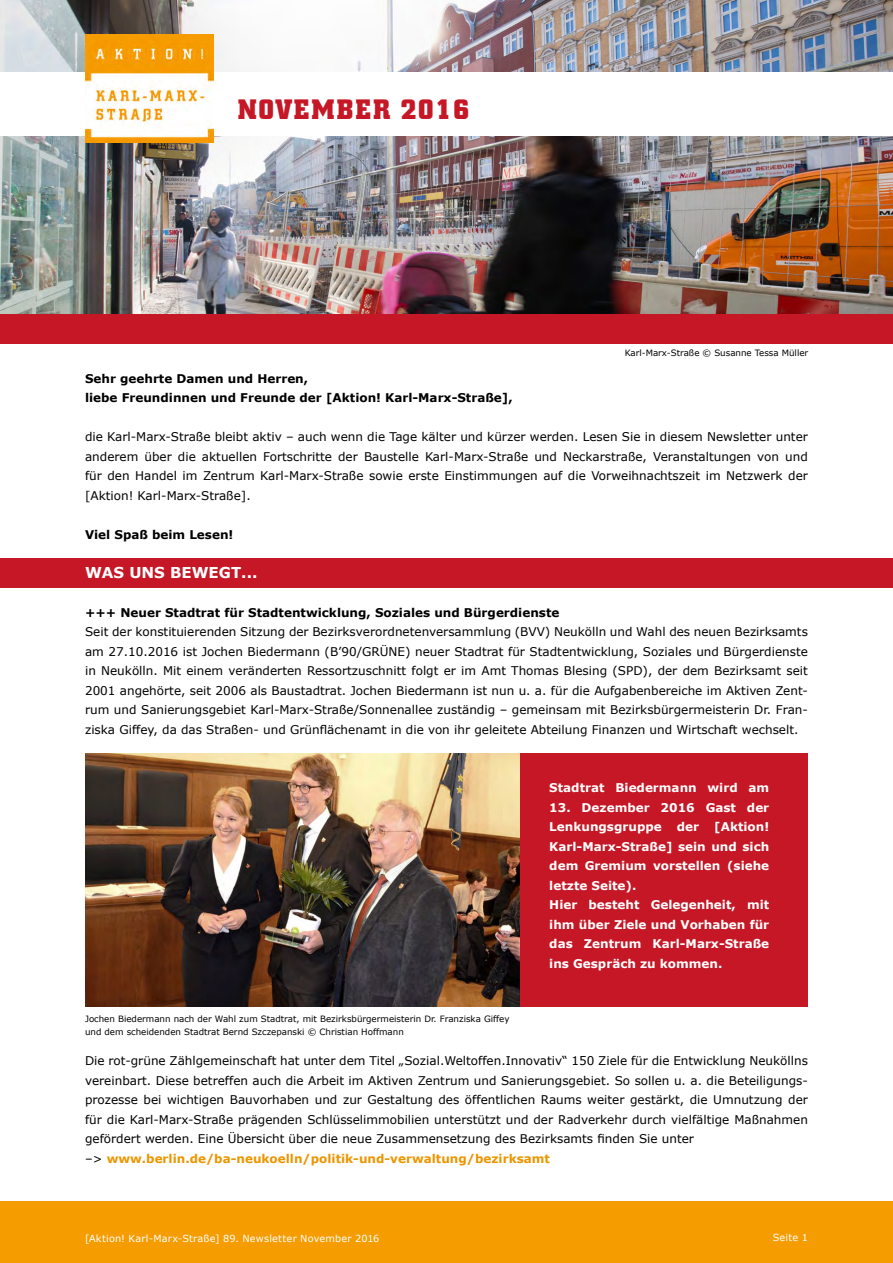
<style>
.page{position:relative;width:893px;height:1263px;background:#fff}
.page>*{position:absolute;margin:0;border:0;box-sizing:border-box;transform-origin:0 0}
._1_Titel{font:700 27.75px "City";letter-spacing:.07em;color:#c51725}
._3_Überschrift_1{font:700 15px "Verdana";color:#fff}
._5_Fließtext{font:12px/19.5px "Verdana";color:#000;text-align:justify}
._5_Fließtext-2{font:700 12px/19.5px "Verdana";color:#fff;text-align:justify}
._2_Anrede{font:700 12px "Verdana";color:#000}
._5_Fließtext-3{font:700 12px "Verdana";color:#ec9600}
._5_Fließtext-4{font:700 12px "Verdana";color:#000}
.t1{font:9.75px "Verdana";letter-spacing:.02em;color:#fff}
.t2{font:8.7px/13.5px "Verdana";color:#000}
.s1{font-weight:400;color:#000}
</style>
<div class="page">
<div style="left:0;top:1202px;width:893px;height:61px;background:#f59c00"></div>
<div style="left:0;top:558px;width:893px;height:30px;background:#c51725"></div>
<div style="left:0;top:314px;width:893px;height:30px;background:#c51725"></div>
<div style="left:519px;top:753px;width:289px;height:254px;background:#c51725"></div>
<img style="left:0;top:0;width:893px;height:314px">
<div style="left:0;top:73px;width:893px;height:63px;background:#fff"></div>
<img style="left:85px;top:34px;width:128px;height:108px">
<img style="left:85px;top:753px;width:434px;height:254px">
<h1 class="_1_Titel" style="left:238px;top:94px;width:233px">NOVEMBER 2016</h1>
<p class="t2" style="left:625px;top:345px;width:185px">Karl-Marx-Straße © Susanne Tessa Müller</p>
<h3 class="_2_Anrede" style="left:85px;top:370px;width:225px">Sehr geehrte Damen und Herren,</h3>
<h3 class="_2_Anrede" style="left:85px;top:389px;width:429px">liebe Freundinnen und Freunde der [Aktion! Karl-Marx-Straße],</h3>
<p class="_5_Fließtext" style="left:85px;top:427px;width:724px">die Karl-Marx-Straße bleibt aktiv – auch wenn die Tage kälter und kürzer werden. Lesen Sie in diesem Newsletter unter anderem über die aktuellen Fortschritte der Baustelle Karl-Marx-Straße und Neckarstraße, Veranstaltungen von und für den Handel im Zentrum Karl-Marx-Straße sowie erste Einstimmungen auf die Vorweihnachtszeit im Netzwerk der [Aktion! Karl-Marx-Straße].</p>
<p class="_5_Fließtext-4" style="left:85px;top:526px;width:150px">Viel Spaß beim Lesen!</p>
<h2 class="_3_Überschrift_1" style="left:85px;top:561px;width:174px">WAS UNS BEWEGT...</h2>
<h3 class="_2_Anrede" style="left:85px;top:604px;width:476px">+++ Neuer Stadtrat für Stadtentwicklung, Soziales und Bürgerdienste</h3>
<p class="_5_Fließtext" style="left:85px;top:622px;width:724px">Seit der konstituierenden Sitzung der Bezirksverordnetenversammlung (BVV) Neukölln und Wahl des neuen Bezirksamts am 27.10.2016 ist Jochen Biedermann (B’90/GRÜNE) neuer Stadtrat für Stadtentwicklung, Soziales und Bürgerdienste in Neukölln. Mit einem veränderten Ressortzuschnitt folgt er im Amt Thomas Blesing (SPD), der dem Bezirksamt seit 2001 angehörte, seit 2006 als Baustadtrat. Jochen Biedermann ist nun u. a. für die Aufgabenbereiche im Aktiven Zent&shy;rum und Sanierungsgebiet Karl-Marx-Straße/Sonnenallee zuständig – gemeinsam mit Bezirksbürgermeisterin Dr. Fran&shy;ziska Giffey, da das Straßen- und Grünflächenamt in die von ihr geleitete Abteilung Finanzen und Wirtschaft wechselt.</p>
<p class="t2" style="left:85px;top:1012px;width:426px">Jochen Biedermann nach der Wahl zum Stadtrat, mit Bezirksbürgermeisterin Dr. Franziska Giffey und dem scheidenden Stadtrat Bernd Szczepanski © Christian Hoffmann</p>
<p class="_5_Fließtext-2" style="left:549px;top:778px;width:221px">Stadtrat Biedermann wird am</p>
<p class="_5_Fließtext-2" style="left:549px;top:797px;width:221px">13. Dezember 2016 Gast der<br>Lenkungsgruppe</p>
<p class="_5_Fließtext-2" style="left:549px;top:817px;width:221px;text-indent:165px">[Aktion!<br>Karl-Marx-Straße] sein und sich dem Gremium vorstellen (siehe letzte Seite).</p>
<p class="_5_Fließtext-2" style="left:549px;top:895px;width:221px">Hier besteht Gelegenheit, mit ihm über Ziele und Vorhaben für das Zentrum Karl-Marx-Straße ins Gespräch zu kommen.</p>
<p class="_5_Fließtext-2" style="left:677px;top:817px;width:24px">der</p>
<p class="_5_Fließtext" style="left:85px;top:1051px;width:724px">Die rot-grüne Zählgemeinschaft hat unter dem Titel „Sozial.Weltoffen.Innovativ“ 150 Ziele für die Entwicklung Neuköllns vereinbart. Diese betreffen auch die Arbeit im Aktiven Zentrum und Sanierungsgebiet. So sollen u. a. die Beteiligungs&shy;prozesse bei wichtigen Bauvorhaben und zur Gestaltung des öffentlichen Raums weiter gestärkt, die Umnutzung der für die Karl-Marx-Straße prägenden Schlüsselimmobilien unterstützt und der Radverkehr durch vielfältige Maßnahmen gefördert werden. Eine Übersicht über die neue Zusammensetzung des Bezirksamts finden Sie unter</p>
<p class="_5_Fließtext-3" style="left:85px;top:1150px;width:466px"><span class="s1">–&gt;</span> www.berlin.de/ba-neukoelln/politik-und-verwaltung/bezirksamt</p>
<p class="t1" style="left:85px;top:1231px;width:296px">[Aktion! Karl-Marx-Straße] 89. Newsletter November 2016</p>
<p class="t1" style="left:773px;top:1230px;width:37px">Seite 1</p>
</div>
